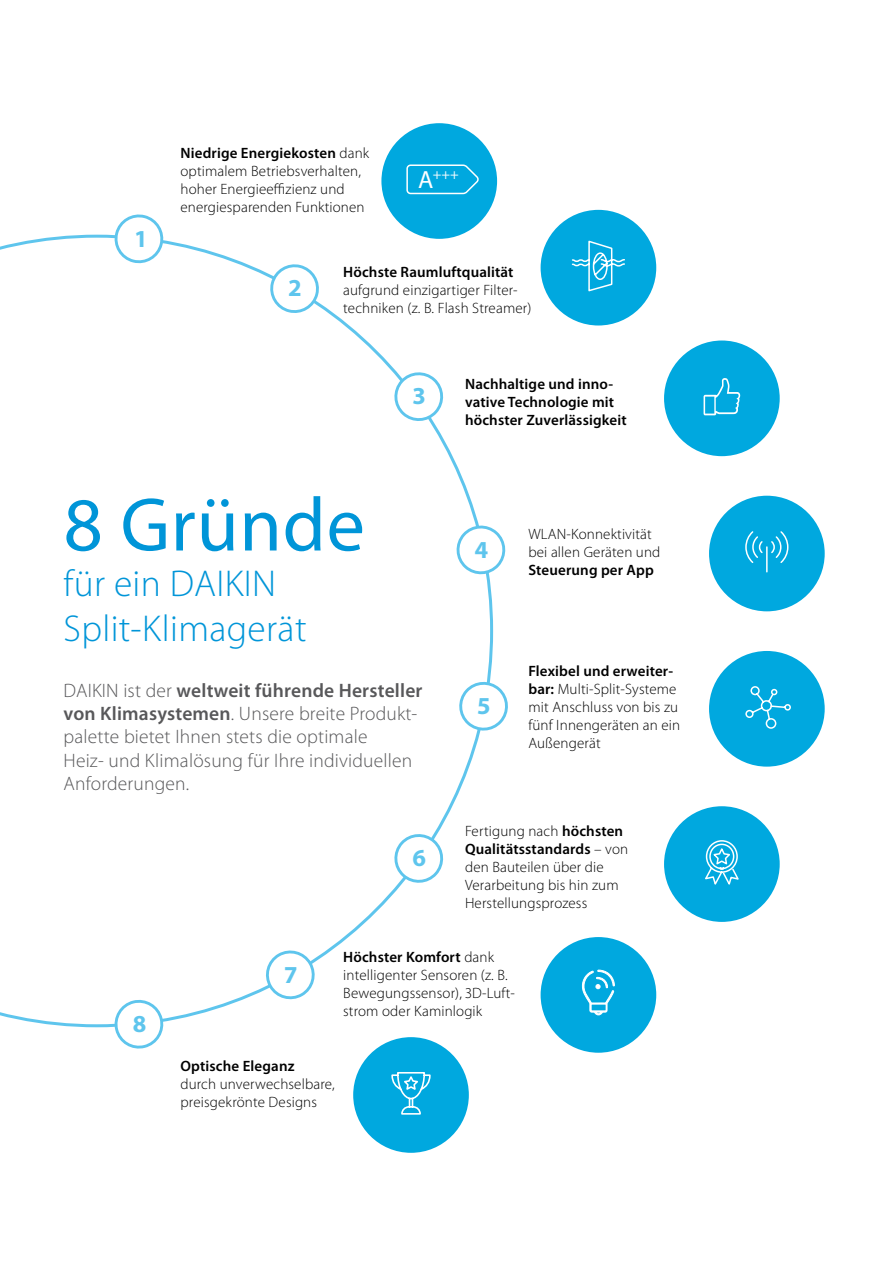
<style>
.page{position:relative;width:893px;height:1263px;background:#fff}
.page>*{position:absolute;margin:0;border:0;box-sizing:border-box;transform-origin:0 0}
.t1{font:76.5px "Myriad Pro";letter-spacing:.01em;color:#0095d8}
.t2{font:300 37.5px/45px "Myriad Pro";letter-spacing:.01em;color:#0095d8}
.t3{font:700 24.45px "Myriad Pro";color:#5ec5ed}
.t4{font:300 19.5px/23.4px "Myriad Pro";letter-spacing:.01em;color:#58585a}
.t5{font:300 15px/18px "Myriad Pro";letter-spacing:.01em;color:#000}
.t6{font:600 15px/18px "Myriad Pro";letter-spacing:.01em;color:#000}
.t7{font:14.55px "Myriad Pro";color:#fff}
.s1{font-weight:600}
.s2{font-size:24.9px}
</style>
<div class="page">
<svg style="left:0;top:235px;width:493px;height:792px"></svg>
<div style="left:538px;top:935px;width:120px;height:120px;background:#00a8df;border-radius:50%"></div>
<div style="left:536px;top:932px;width:125px;height:125px;border:4px solid #fff;border-radius:50%"></div>
<svg style="left:581px;top:970px;width:34px;height:45px"></svg>
<div style="left:379px;top:121px;width:120px;height:120px;background:#00a8df;border-radius:50%"></div>
<div style="left:377px;top:119px;width:125px;height:124px;border:4px solid #fff;border-radius:50%"></div>
<div style="left:538px;top:208px;width:120px;height:120px;background:#00a8df;border-radius:50%"></div>
<div style="left:536px;top:205px;width:125px;height:125px;border:4px solid #fff;border-radius:50%"></div>
<div style="left:707px;top:493px;width:120px;height:121px;background:#00a8df;border-radius:50%"></div>
<div style="left:704px;top:491px;width:125px;height:125px;border:4px solid #fff;border-radius:50%"></div>
<div style="left:707px;top:649px;width:120px;height:120px;background:#00a8df;border-radius:50%"></div>
<div style="left:704px;top:646px;width:125px;height:125px;border:4px solid #fff;border-radius:50%"></div>
<div style="left:662px;top:804px;width:120px;height:120px;background:#00a8df;border-radius:50%"></div>
<div style="left:659px;top:802px;width:125px;height:124px;border:4px solid #fff;border-radius:50%"></div>
<svg style="left:745px;top:531px;width:44px;height:42px"></svg>
<div style="left:351px;top:1035px;width:120px;height:120px;background:#00a8df;border-radius:50%"></div>
<div style="left:349px;top:1033px;width:124px;height:124px;border:4px solid #fff;border-radius:50%"></div>
<svg style="left:391px;top:1072px;width:40px;height:43px"></svg>
<svg style="left:571px;top:240px;width:54px;height:52px"></svg>
<svg style="left:705px;top:840px;width:34px;height:45px"></svg>
<svg style="left:745px;top:686px;width:46px;height:43px"></svg>
<div style="left:662px;top:338px;width:120px;height:120px;background:#00a8df;border-radius:50%"></div>
<div style="left:659px;top:336px;width:125px;height:125px;border:4px solid #fff;border-radius:50%"></div>
<svg style="left:704px;top:378px;width:36px;height:37px"></svg>
<svg style="left:406px;top:164px;width:73px;height:31px"></svg>
<svg style="left:110px;top:214px;width:58px;height:51px"></svg>
<svg style="left:266px;top:260px;width:57px;height:54px"></svg>
<svg style="left:114px;top:999px;width:50px;height:50px"></svg>
<svg style="left:264px;top:948px;width:52px;height:53px"></svg>
<svg style="left:389px;top:829px;width:55px;height:59px"></svg>
<svg style="left:454px;top:677px;width:54px;height:59px"></svg>
<svg style="left:451px;top:520px;width:55px;height:59px"></svg>
<svg style="left:389px;top:367px;width:55px;height:59px"></svg>
<h3 class="t3" style="left:136px;top:222px;width:11px">1</h3>
<p class="t5" style="left:180px;top:144px;width:190px"><span class="s1">Niedrige Energiekosten</span> dank optimalem Betriebsverhalten, hoher Energieeffizienz und energiesparenden Funktionen</p>
<p class="t7" style="left:418px;top:166px;width:42px"><span class="s2">A</span>+++</p>
<h3 class="t3" style="left:289px;top:272px;width:14px">2</h3>
<p class="t6" style="left:343px;top:262px;width:172px">Höchste Raumluftqualität</p>
<p class="t5" style="left:343px;top:281px;width:190px">aufgrund einzigartiger Filter&shy;techniken (z. B. Flash Streamer)</p>
<h3 class="t3" style="left:413px;top:380px;width:14px">3</h3>
<p class="t6" style="left:465px;top:375px;width:163px">Nachhaltige und inno&shy;vative Technologie mit höchster Zuverlässigkeit</p>
<h1 class="t1" style="left:64px;top:478px;width:303px">8 Gründe</h1>
<h2 class="t2" style="left:64px;top:560px;width:245px">für ein DAIKIN<br>Split-Klimagerät</h2>
<h3 class="t4" style="left:64px;top:678px;width:360px">DAIKIN ist der <span class="s1">weltweit führende Hersteller von Klimasystemen</span>. Unsere breite Produkt&shy;palette bietet Ihnen stets die optimale<br>Heiz- und Klimalösung für Ihre individuellen Anforderungen.</h3>
<h3 class="t3" style="left:412px;top:842px;width:15px">6</h3>
<h3 class="t3" style="left:475px;top:533px;width:15px">4</h3>
<h3 class="t3" style="left:478px;top:690px;width:14px">5</h3>
<p class="t5" style="left:528px;top:525px;width:133px">WLAN-Konnektivität bei allen Geräten und</p>
<p class="t6" style="left:528px;top:561px;width:127px">Steuerung per App</p>
<p class="t5" style="left:528px;top:662px;width:153px"><span class="s1">Flexibel und erweiter&shy;bar:</span> Multi-Split-Systeme mit Anschluss von bis zu fünf Innengeräten an ein<br>Außengerät</p>
<p class="t5" style="left:465px;top:822px;width:165px">Fertigung nach <span class="s1">höchsten<br>Qualitätsstandards</span> – von den Bauteilen über die<br>Verarbeitung bis hin zum<br>Herstellungsprozess</p>
<h3 class="t3" style="left:133px;top:1008px;width:15px">8</h3>
<h3 class="t3" style="left:285px;top:958px;width:13px">7</h3>
<p class="t5" style="left:343px;top:948px;width:173px"><span class="s1">Höchster Komfort</span> dank intelligenter Sensoren (z. B.<br>Bewegungssensor), 3D-Luft&shy;strom oder Kaminlogik</p>
<p class="t6" style="left:180px;top:1057px;width:116px">Optische Eleganz</p>
<p class="t5" style="left:180px;top:1075px;width:156px">durch unverwechselbare, preisgekrönte Designs</p>
</div>
